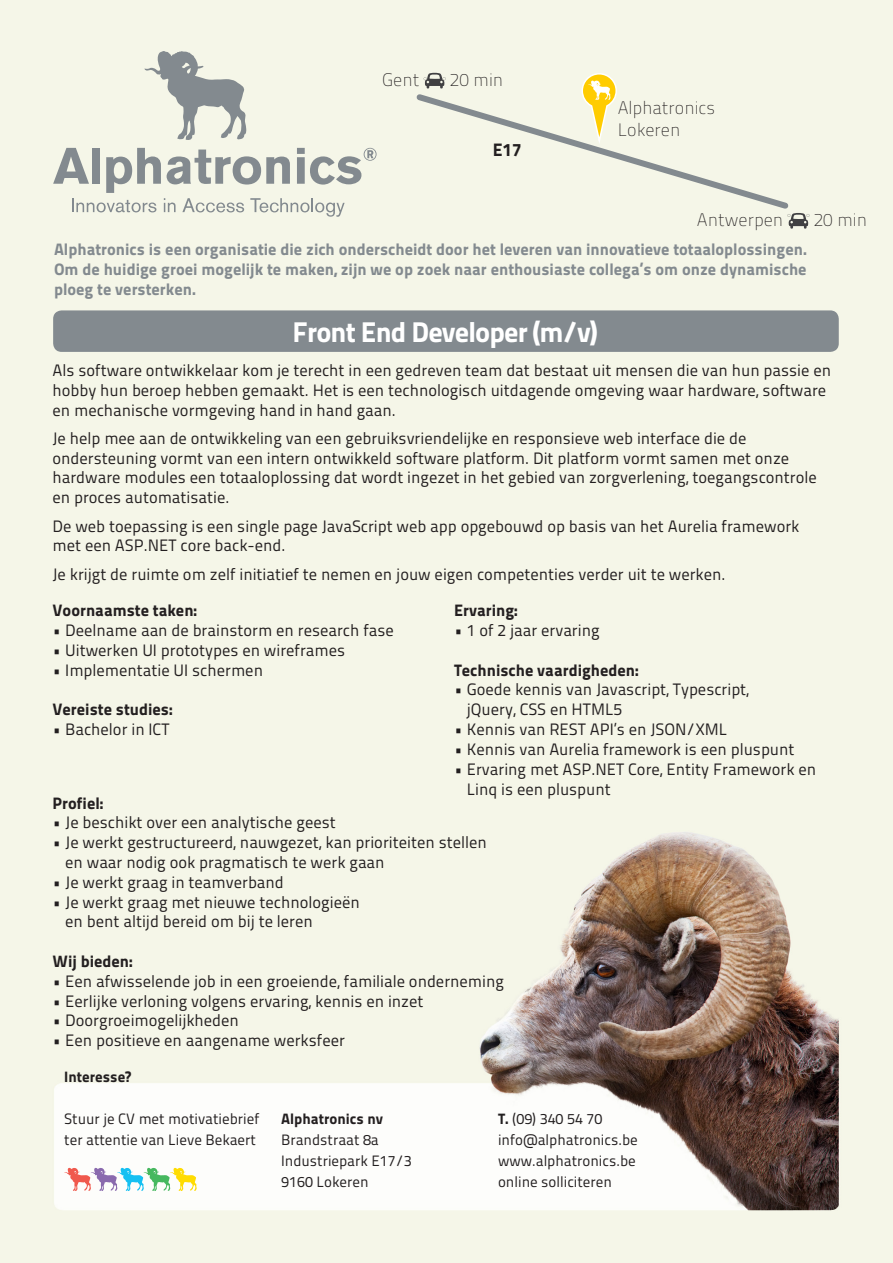
<style>
.page{position:relative;width:893px;height:1263px;background:#fff}
.page>*{position:absolute;margin:0;border:0;box-sizing:border-box;transform-origin:0 0}
.t1{font:28.5px "Titillium Maps 29 L 999 wt";letter-spacing:-.03em;color:#fff}
.t2{font:18px "Titillium Maps 29 L 1 wt";color:#231f20}
.t3{font:18px "Titillium Maps 29 L 999 wt";color:#231f20}
.t4{font:16.5px/19.8px "Titillium Maps 29 L 400 wt";color:#231f20}
.t5{font:16.5px/19.8px "Titillium Maps 29 L 999 wt";color:#838a8f;text-align:justify}
.t6{font:16.5px "Titillium Maps 29 L 999 wt";color:#231f20}
.t7{font:15px/21px "Titillium Maps 29 L 400 wt";color:#231f20}
.t8{font:15px "Titillium Maps 29 L 999 wt";color:#231f20}
.s1{font-family:"Titillium Maps 29 L 999 wt"}
</style>
<div class="page">
<img style="left:0;top:0;width:893px;height:1263px">
<div style="left:412px;top:90px;width:381px;height:123px;background:#f5f6e8"></div>
<svg style="left:424px;top:72px;width:22px;height:17px"></svg>
<svg style="left:787px;top:213px;width:22px;height:16px"></svg>
<svg style="left:581px;top:72px;width:37px;height:76px"></svg>
<div style="left:53px;top:310px;width:786px;height:42px;background:#838a8f;border-radius:9px"></div>
<svg style="left:53px;top:148px;width:324px;height:69px"></svg>
<svg style="left:144px;top:51px;width:102px;height:90px"></svg>
<svg style="left:64px;top:1168px;width:133px;height:23px"></svg>
<p class="t2" style="left:382px;top:67px;width:39px">Gent</p>
<p class="t2" style="left:450px;top:67px;width:55px">20 min</p>
<p class="t3" style="left:493px;top:136px;width:31px">E17</p>
<p class="t2" style="left:618px;top:95px;width:99px">Alphatronics</p>
<p class="t2" style="left:618px;top:117px;width:64px">Lokeren</p>
<p class="t2" style="left:697px;top:207px;width:88px">Antwerpen</p>
<p class="t2" style="left:814px;top:207px;width:55px">20 min</p>
<p class="t5" style="left:54px;top:239px;width:755px">Alphatronics is een organisatie die zich onderscheidt door het leveren van innovatieve totaaloplossingen.<br>Om de huidige groei mogelijk te maken, zijn we op zoek naar enthousiaste collega’s om onze dynamische ploeg te versterken.</p>
<p class="t1" style="left:292px;top:309px;width:306px">Front End Developer (m/v)</p>
<p class="t4" style="left:53px;top:359px;width:780px">Als software ontwikkelaar kom je terecht in een gedreven team dat bestaat uit mensen die van hun passie en hobby hun beroep hebben gemaakt. Het is een technologisch uitdagende omgeving waar hardware, software en mechanische vormgeving hand in hand gaan.</p>
<p class="t4" style="left:53px;top:427px;width:766px">Je help mee aan de ontwikkeling van een gebruiksvriendelijke en responsieve web interface die de ondersteuning vormt van een intern ontwikkeld software platform. Dit platform vormt samen met onze hardware modules een totaaloplossing dat wordt ingezet in het gebied van zorgverlening, toegangscontrole en proces automatisatie.</p>
<p class="t4" style="left:53px;top:515px;width:748px">De web toepassing is een single page JavaScript web app opgebouwd op basis van het Aurelia framework met een ASP.NET core back-end.</p>
<p class="t4" style="left:53px;top:563px;width:675px">Je krijgt de ruimte om zelf initiatief te nemen en jouw eigen competenties verder uit te werken.</p>
<p class="t6" style="left:53px;top:597px;width:146px">Voornaamste taken:</p>
<p class="t4" style="left:53px;top:619px;width:343px">• Deelname aan de brainstorm en research fase</p>
<p class="t4" style="left:53px;top:639px;width:294px">• Uitwerken UI prototypes en wireframes</p>
<p class="t4" style="left:53px;top:659px;width:212px">• Implementatie UI schermen</p>
<p class="t6" style="left:53px;top:696px;width:122px">Vereiste studies:</p>
<p class="t4" style="left:53px;top:718px;width:119px">• Bachelor in ICT</p>
<p class="t6" style="left:454px;top:597px;width:66px">Ervaring:</p>
<p class="t4" style="left:454px;top:619px;width:147px">• 1 of 2 jaar ervaring</p>
<p class="t6" style="left:454px;top:657px;width:187px">Technische vaardigheden:</p>
<p class="t4" style="left:467px;top:679px;width:284px;text-indent:-13px">• Goede kennis van Javascript, Typescript, jQuery, CSS en HTML5</p>
<p class="t4" style="left:454px;top:718px;width:275px">• Kennis van REST API’s en JSON/XML</p>
<p class="t4" style="left:454px;top:738px;width:342px">• Kennis van Aurelia framework is een pluspunt</p>
<p class="t4" style="left:467px;top:758px;width:351px;text-indent:-13px">• Ervaring met ASP.NET Core, Entity Framework en<br>Linq is een pluspunt</p>
<p class="t6" style="left:53px;top:790px;width:53px">Profiel:</p>
<p class="t4" style="left:53px;top:812px;width:285px">• Je beschikt over een analytische geest</p>
<p class="t4" style="left:65px;top:832px;width:423px;text-indent:-13px">• Je werkt gestructureerd, nauwgezet, kan prioriteiten stellen en waar nodig ook pragmatisch te werk gaan</p>
<p class="t4" style="left:53px;top:871px;width:233px">• Je werkt graag in teamverband</p>
<p class="t4" style="left:65px;top:891px;width:296px;text-indent:-13px">• Je werkt graag met nieuwe technologieën en bent altijd bereid om bij te leren</p>
<p class="t6" style="left:53px;top:948px;width:82px">Wij bieden:</p>
<p class="t4" style="left:53px;top:970px;width:453px">• Een afwisselende job in een groeiende, familiale onderneming</p>
<p class="t4" style="left:53px;top:990px;width:373px">• Eerlijke verloning volgens ervaring, kennis en inzet</p>
<p class="t4" style="left:53px;top:1010px;width:188px">• Doorgroeimogelijkheden</p>
<p class="t4" style="left:53px;top:1030px;width:294px">• Een positieve en aangename werksfeer</p>
<p class="t8" style="left:64px;top:1065px;width:68px">Interesse?</p>
<p class="t7" style="left:64px;top:1107px;width:197px">Stuur je CV met motivatiebrief ter attentie van Lieve Bekaert</p>
<p class="t8" style="left:281px;top:1107px;width:103px">Alphatronics nv</p>
<p class="t7" style="left:281px;top:1128px;width:99px">Brandstraat 8a</p>
<p class="t7" style="left:281px;top:1149px;width:132px">Industriepark E17/3</p>
<p class="t7" style="left:281px;top:1170px;width:89px">9160 Lokeren</p>
<p class="t7" style="left:498px;top:1107px;width:106px"><span class="s1">T.</span> (09) 340 54 70</p>
<p class="t7" style="left:498px;top:1128px;width:141px">info@alphatronics.be</p>
<p class="t7" style="left:498px;top:1149px;width:139px">www.alphatronics.be</p>
<p class="t7" style="left:498px;top:1170px;width:115px">online solliciteren</p>
</div>
